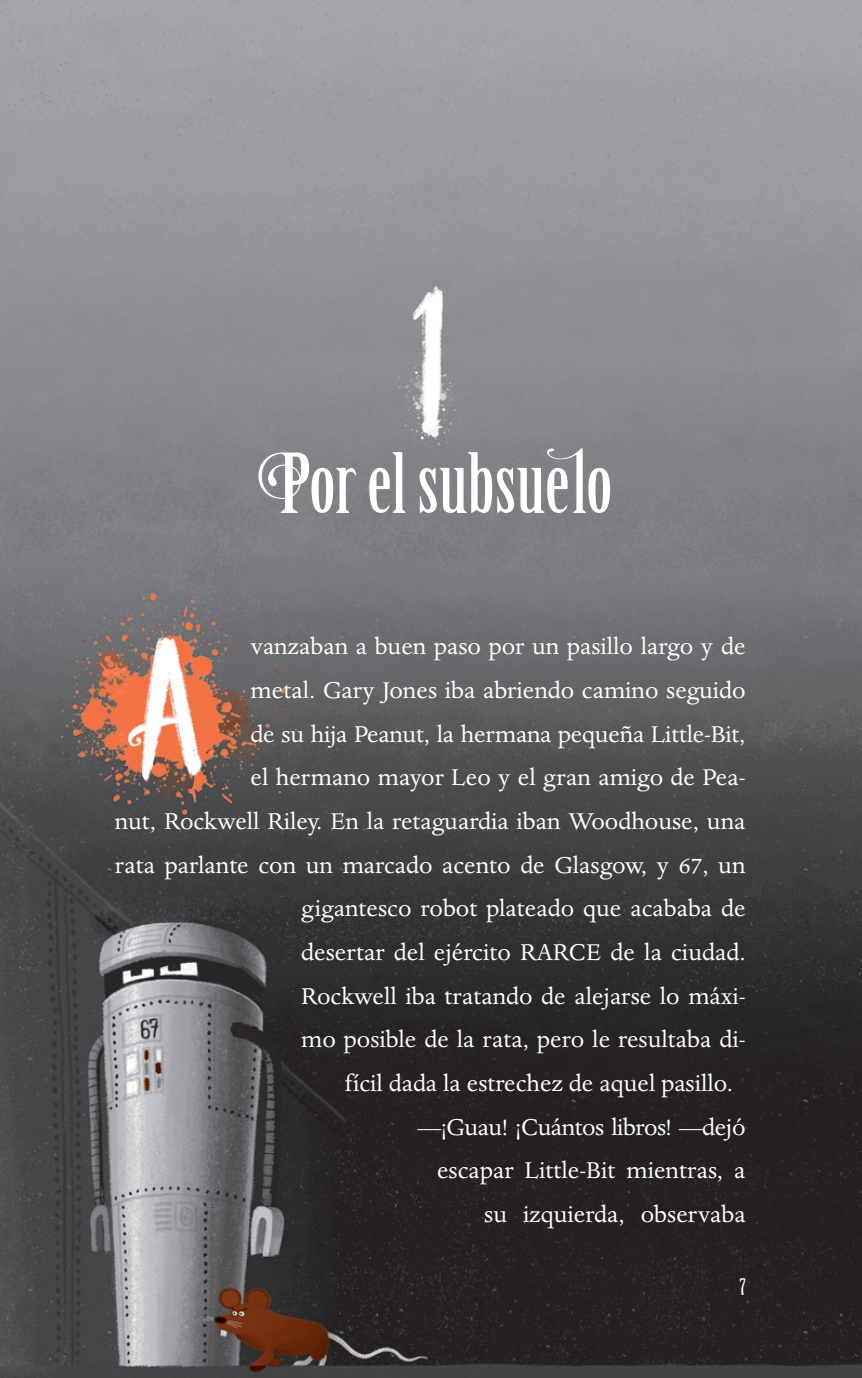
<style>
.page{position:relative;width:862px;height:1378px;background:#fff}
.page>*{position:absolute;margin:0;border:0;box-sizing:border-box;transform-origin:0 0}
.t1{font:81px "Birch Std";color:#fff;scale:1.13 1}
.t2{font:26.55px "Dante MT Std";color:#fff}
.t3{font:26.55px "Dante MT Std";letter-spacing:-.02em;color:#fff}
.t4{font:22.5px "Birch Std";color:#fff}
</style>
<div class="page">
<img style="left:0;top:0;width:861px;height:1378px">
<svg style="left:258px;top:452px;width:51px;height:61px"></svg>
<svg style="left:546px;top:448px;width:39px;height:65px;background:#96979a"></svg>
<h1 class="t1" style="left:309px;top:438px;width:270px">or el subsue o</h1>
<p class="t2" style="left:250px;top:631px;width:496px">vanzaban a buen paso por un pasillo largo y de</p>
<p class="t2" style="left:250px;top:674px;width:496px">metal. Gary Jones iba abriendo camino seguido</p>
<p class="t2" style="left:250px;top:718px;width:496px">de su hija Peanut, la hermana pequeña Little-Bit,</p>
<p class="t2" style="left:250px;top:762px;width:496px">el hermano mayor Leo y el gran amigo de Pea-</p>
<p class="t2" style="left:115px;top:805px;width:631px">nut, Rockwell Riley. En la retaguardia iban Woodhouse, una</p>
<p class="t2" style="left:115px;top:849px;width:631px">rata parlante con un marcado acento de Glasgow, y 67, un</p>
<p class="t2" style="left:301px;top:893px;width:446px">gigantesco robot plateado que acababa de</p>
<p class="t2" style="left:301px;top:936px;width:446px">desertar del ejército RARCE de la ciudad.</p>
<p class="t2" style="left:301px;top:980px;width:446px">Rockwell iba tratando de alejarse lo máxi-</p>
<p class="t2" style="left:301px;top:1023px;width:445px">mo posible de la rata, pero le resultaba di-</p>
<p class="t2" style="left:344px;top:1067px;width:389px">fícil dada la estrechez de aquel pasillo.</p>
<p class="t3" style="left:417px;top:1111px;width:329px">—¡Guau! ¡Cuántos libros! —dejó</p>
<p class="t2" style="left:437px;top:1154px;width:310px">escapar Little-Bit mientras, a</p>
<p class="t2" style="left:484px;top:1198px;width:263px">su izquierda, observaba</p>
<p class="t4" style="left:739px;top:1274px;width:7px">7</p>
</div>
